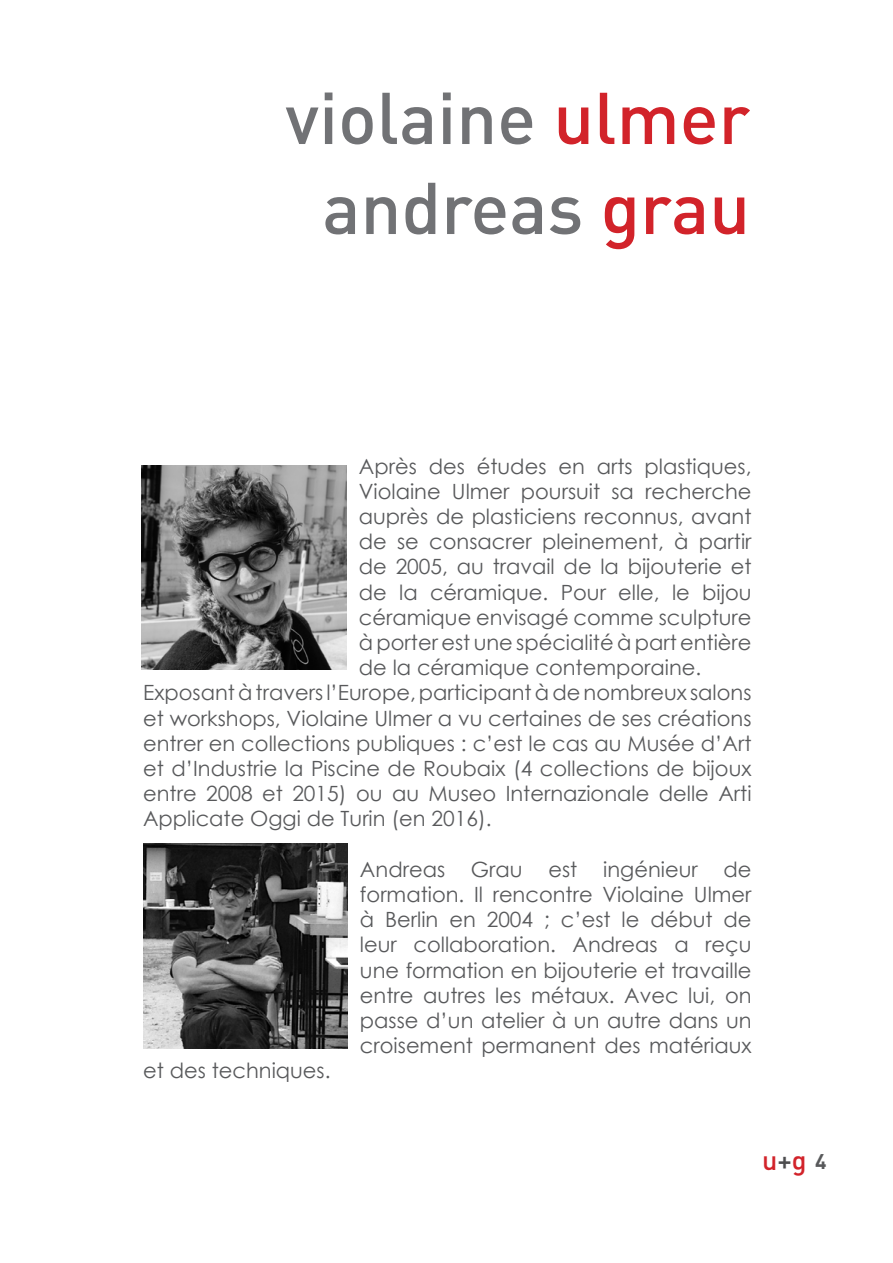
<style>
.page{position:relative;width:893px;height:1263px;background:#fff}
.page>*{position:absolute;margin:0;border:0;box-sizing:border-box;transform-origin:0 0}
.t1{font:500 72px/90px "DIN";color:#717275;text-align:center}
.t2{font:500 27px "DIN";color:#d2232a}
.t3{font:21px/25.2px "Century Gothic";color:#58595b;text-align:justify}
.s1{color:#d2232a}
.s2{color:#4d4d4f}
.s3{font-weight:700;font-size:21px;color:#58595b}
</style>
<div class="page">
<img style="left:142px;top:465px;width:204px;height:205px">
<img style="left:143px;top:844px;width:204px;height:204px">
<h1 class="t1" style="left:285px;top:71px;width:466px">violaine <span class="s1">ulmer </span>andreas <span class="s1">grau</span></h1>
<p class="t3" style="left:359px;top:453px;width:394px">Après des études en arts plastiques,</p>
<p class="t3" style="left:359px;top:478px;width:394px">Violaine Ulmer poursuit sa recherche</p>
<p class="t3" style="left:359px;top:503px;width:394px">auprès de plasticiens reconnus, avant</p>
<p class="t3" style="left:359px;top:529px;width:394px">de se consacrer pleinement, à partir</p>
<p class="t3" style="left:359px;top:554px;width:394px">de 2005, au travail de la bijouterie et</p>
<p class="t3" style="left:359px;top:579px;width:394px">de la céramique. Pour elle, le bijou</p>
<p class="t3" style="left:359px;top:604px;width:394px">céramique envisagé comme sculpture</p>
<p class="t3" style="left:359px;top:629px;width:394px">à porter est une spécialité à part entière</p>
<p class="t3" style="left:359px;top:655px;width:344px">de la céramique contemporaine.</p>
<p class="t3" style="left:143px;top:680px;width:610px">Exposant à travers l’Europe, participant à de nombreux salons</p>
<p class="t3" style="left:143px;top:705px;width:610px">et workshops, Violaine Ulmer a vu certaines de ses créations</p>
<p class="t3" style="left:143px;top:730px;width:610px">entrer en collections publiques : c’est le cas au Musée d’Art</p>
<p class="t3" style="left:143px;top:755px;width:610px">et d’Industrie la Piscine de Roubaix (4 collections de bijoux</p>
<p class="t3" style="left:143px;top:781px;width:610px">entre 2008 et 2015) ou au Museo Internazionale delle Arti</p>
<p class="t3" style="left:143px;top:806px;width:350px">Applicate Oggi de Turin (en 2016).</p>
<p class="t3" style="left:360px;top:856px;width:393px">Andreas Grau est ingénieur de formation. Il rencontre Violaine Ulmer à Berlin en 2004 ; c’est le début de leur collaboration. Andreas a reçu une formation en bijouterie et travaille entre autres les métaux. Avec lui, on passe d’un atelier à un autre dans un croisement permanent des matériaux</p>
<p class="t3" style="left:143px;top:1058px;width:189px">et des techniques.</p>
<p class="t2" style="left:762px;top:1143px;width:66px">u<span class="s2">+</span>g <span class="s3">4</span></p>
</div>
